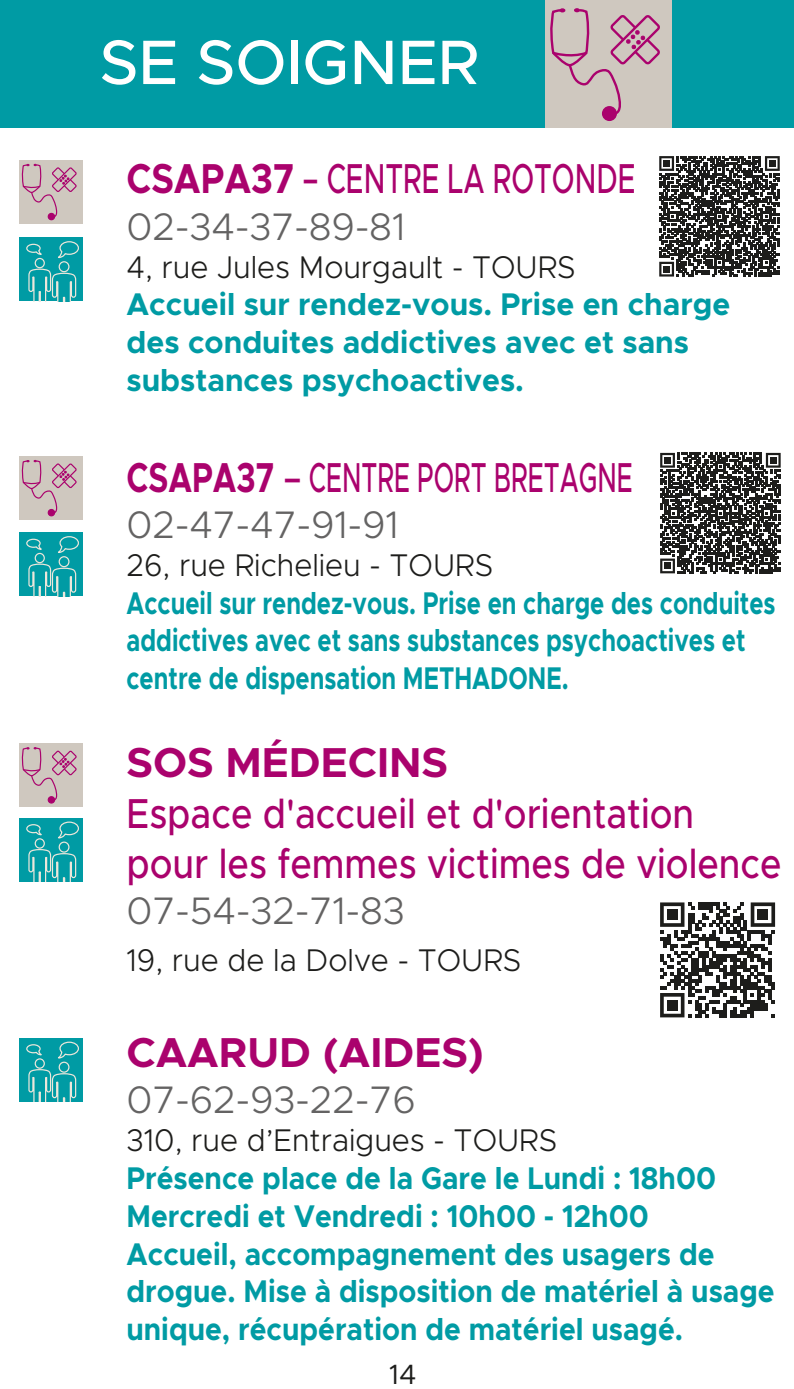
<style>
.page{position:relative;width:794px;height:1389px;background:#fff}
.page>*{position:absolute;margin:0;border:0;box-sizing:border-box;transform-origin:0 0}
.t1{font:500 63px "Metropolis";color:#fff}
.t2{font:500 42px/50.4px "Metropolis";color:#aa026d;scale:.86 1}
.t3{font:500 42px "Metropolis";color:#aa026d;scale:.75 1}
.t4{font:700 42px "Metropolis";color:#aa026d}
.t5{font:500 42px "Metropolis";color:#aa026d;scale:.67 1}
.t6{font:300 38.5px "Metropolis";color:#646363}
.t7{font:700 31.5px/37.8px "Metropolis";color:#009ba4;scale:.9 1}
.t8{font:700 31.5px/37.8px "Metropolis";color:#009ba4;scale:.76 1}
.t9{font:300 31.5px "Metropolis";color:#1d1d1b;scale:.96 1}
.t10{font:700 31.5px/37.8px "Metropolis";color:#009ba4;scale:.96 1}
.t11{font:28px "Metropolis";color:#1d1d1b}
.s1{font-weight:700}
</style>
<div class="page">
<div style="left:0;top:0;width:794px;height:127px;background:#009ba4"></div>
<div style="left:545px;top:0;width:127px;height:127px;background:#cfc8bf"></div>
<div style="left:603px;top:107px;width:13px;height:13px;background:#aa026d;border-radius:50%"></div>
<div style="left:602px;top:106px;width:15px;height:15px;border:2px solid #aa026d;border-radius:50%"></div>
<svg style="left:550px;top:8px;width:110px;height:108px"></svg>
<div style="left:19px;top:160px;width:64px;height:63px;background:#cfc8bf"></div>
<div style="left:48px;top:213px;width:7px;height:7px;border:1px solid #aa026d;border-radius:50%"></div>
<svg style="left:21px;top:164px;width:56px;height:54px"></svg>
<div style="left:19px;top:456px;width:64px;height:64px;background:#cfc8bf"></div>
<div style="left:48px;top:509px;width:7px;height:7px;border:1px solid #aa026d;border-radius:50%"></div>
<svg style="left:21px;top:460px;width:56px;height:54px"></svg>
<div style="left:19px;top:743px;width:64px;height:64px;background:#cfc8bf"></div>
<div style="left:48px;top:797px;width:7px;height:6px;background:#aa026d;border-radius:50%"></div>
<div style="left:48px;top:796px;width:7px;height:8px;border:1px solid #aa026d;border-radius:50%"></div>
<svg style="left:21px;top:747px;width:56px;height:54px"></svg>
<div style="left:19px;top:237px;width:64px;height:64px;background:#009ba4"></div>
<svg style="left:26px;top:243px;width:16px;height:12px"></svg>
<svg style="left:58px;top:241px;width:21px;height:18px"></svg>
<div style="left:35px;top:258px;width:10px;height:10px;border:1px solid #ede7db;border-radius:50%"></div>
<div style="left:59px;top:261px;width:10px;height:11px;border:1px solid #ede7db;border-radius:50%"></div>
<svg style="left:28px;top:268px;width:49px;height:33px"></svg>
<div style="left:19px;top:532px;width:64px;height:64px;background:#009ba4"></div>
<svg style="left:26px;top:538px;width:16px;height:12px"></svg>
<svg style="left:58px;top:536px;width:21px;height:17px"></svg>
<div style="left:35px;top:553px;width:10px;height:10px;border:1px solid #ede7db;border-radius:50%"></div>
<div style="left:59px;top:556px;width:10px;height:11px;border:1px solid #ede7db;border-radius:50%"></div>
<svg style="left:28px;top:563px;width:49px;height:33px"></svg>
<div style="left:19px;top:818px;width:64px;height:63px;background:#009ba4"></div>
<svg style="left:26px;top:824px;width:16px;height:12px"></svg>
<svg style="left:58px;top:821px;width:21px;height:18px"></svg>
<div style="left:35px;top:838px;width:10px;height:11px;border:1px solid #ede7db;border-radius:50%"></div>
<div style="left:59px;top:842px;width:10px;height:11px;border:1px solid #ede7db;border-radius:50%"></div>
<svg style="left:28px;top:848px;width:49px;height:33px"></svg>
<div style="left:19px;top:1038px;width:64px;height:64px;background:#009ba4"></div>
<svg style="left:26px;top:1044px;width:16px;height:12px"></svg>
<svg style="left:58px;top:1041px;width:21px;height:18px"></svg>
<div style="left:35px;top:1058px;width:10px;height:11px;border:1px solid #ede7db;border-radius:50%"></div>
<div style="left:59px;top:1062px;width:10px;height:11px;border:1px solid #ede7db;border-radius:50%"></div>
<svg style="left:28px;top:1068px;width:49px;height:34px"></svg>
<svg style="left:659px;top:156px;width:120px;height:121px"></svg>
<div style="left:663px;top:160px;width:7px;height:7px;background:#1d1d1b"></div>
<div style="left:769px;top:160px;width:6px;height:7px;background:#1d1d1b"></div>
<div style="left:663px;top:266px;width:7px;height:6px;background:#1d1d1b"></div>
<svg style="left:660px;top:453px;width:120px;height:120px"></svg>
<svg style="left:660px;top:902px;width:115px;height:115px"></svg>
<div style="left:667px;top:909px;width:10px;height:11px;background:#1d1d1b"></div>
<div style="left:757px;top:909px;width:11px;height:11px;background:#1d1d1b"></div>
<div style="left:667px;top:1000px;width:10px;height:10px;background:#1d1d1b"></div>
<h1 class="t1" style="left:99px;top:23px;width:381px">SE SOIGNER</h1>
<h2 class="t5" style="left:126px;top:153px;width:761px"><span class="s1">CSAPA37</span> – CENTRE LA ROTONDE</h2>
<p class="t6" style="left:126px;top:203px;width:280px">02-34-37-89-81</p>
<p class="t9" style="left:126px;top:247px;width:469px">4, rue Jules Mourgault - TOURS</p>
<p class="t10" style="left:126px;top:286px;width:630px">Accueil sur rendez-vous. Prise en charge des conduites addictives avec et sans substances psychoactives.</p>
<h2 class="t3" style="left:126px;top:451px;width:676px"><span class="s1">CSAPA37</span> – CENTRE PORT BRETAGNE</h2>
<p class="t6" style="left:126px;top:501px;width:274px">02-47-47-91-91</p>
<p class="t9" style="left:126px;top:545px;width:383px">26, rue Richelieu - TOURS</p>
<p class="t8" style="left:126px;top:584px;width:855px">Accueil sur rendez-vous. Prise en charge des conduites addictives avec et sans substances psychoactives et centre de dispensation METHADONE.</p>
<h2 class="t4" style="left:126px;top:736px;width:323px">SOS MÉDECINS</h2>
<h2 class="t2" style="left:126px;top:788px;width:763px">Espace d'accueil et d'orientation pour les femmes victimes de violence</h2>
<p class="t6" style="left:126px;top:887px;width:280px">07-54-32-71-83</p>
<p class="t9" style="left:126px;top:940px;width:413px">19, rue de la Dolve - TOURS</p>
<h2 class="t4" style="left:126px;top:1026px;width:359px">CAARUD (AIDES)</h2>
<p class="t6" style="left:126px;top:1076px;width:291px">07-62-93-22-76</p>
<p class="t9" style="left:126px;top:1121px;width:450px">310, rue d’Entraigues - TOURS</p>
<p class="t7" style="left:126px;top:1159px;width:721px">Présence place de la Gare le Lundi : 18h00<br>Mercredi et Vendredi : 10h00 - 12h00<br>Accueil, accompagnement des usagers de drogue. Mise à disposition de matériel à usage unique, récupération de matériel usagé.</p>
<p class="t11" style="left:389px;top:1357px;width:29px">14</p>
</div>
